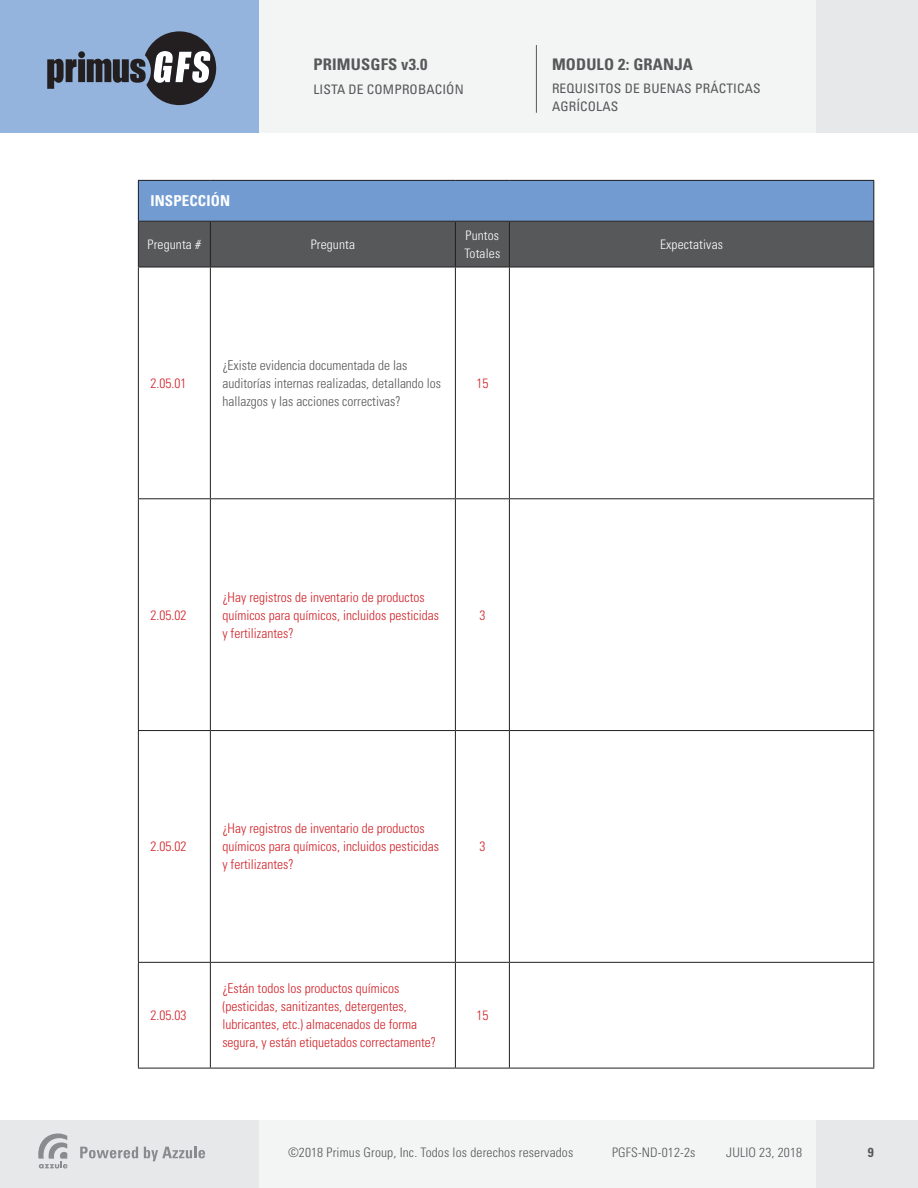
<style>
.page{position:relative;width:918px;height:1188px;background:#fff}
.page>*{position:absolute;margin:0;border:0;box-sizing:border-box;transform-origin:0 0}
.t1{font:700 condensed 16.05px "Univers LT Std";letter-spacing:.01em;color:#57585a}
.t2{font:700 condensed 15px "Univers LT Std";letter-spacing:.01em;color:#fff}
.t3{font:300 condensed 13.5px/18px "Univers LT Std";color:#d1232a}
.t4{font:300 condensed 13.5px/18px "Univers LT Std";color:#57585a}
.t5{font:300 condensed 13.05px "Univers LT Std";letter-spacing:.01em;color:#57585a}
.t6{font:condensed 13.05px/18px "Univers LT Std";letter-spacing:.01em;color:#57585a}
.t7{font:300 condensed 13.05px/18px "Univers LT Std";letter-spacing:.01em;color:#fff}
.t8{font:700 condensed 13.05px "Univers LT Std";color:#57585a}
</style>
<div class="page">
<div style="left:0;top:0;width:918px;height:132px;background:#f3f5f5"></div>
<div style="left:816px;top:0;width:102px;height:132px;background:#e7e8e9"></div>
<div style="left:0;top:0;width:259px;height:133px;background:#94b4dd"></div>
<svg style="left:47px;top:59px;width:30px;height:30px"></svg>
<div style="left:78px;top:59px;width:7px;height:23px;background:#231f20"></div>
<div style="left:78px;top:51px;width:7px;height:7px;background:#231f20;border-radius:50%"></div>
<svg style="left:87px;top:31px;width:129px;height:74px"></svg>
<div style="left:0;top:1120px;width:918px;height:68px;background:#f3f5f5"></div>
<div style="left:816px;top:1120px;width:102px;height:68px;background:#e7e8e9"></div>
<div style="left:0;top:1120px;width:259px;height:68px;background:#e7e8e9"></div>
<svg style="left:80px;top:1147px;width:58px;height:11px"></svg>
<svg style="left:144px;top:1147px;width:61px;height:14px"></svg>
<svg style="left:38px;top:1133px;width:30px;height:35px"></svg>
<hr style="left:536px;top:45px;width:1px;height:68px;background:#57585a">
<div style="left:138px;top:180px;width:736px;height:41px;background:#729cd1"></div>
<div style="left:139px;top:222px;width:734px;height:45px;background:#57585a"></div>
<hr style="left:138px;top:180px;width:72px;height:1px;background:#231f20">
<hr style="left:138px;top:181px;width:1px;height:40px;background:#231f20">
<hr style="left:210px;top:180px;width:245px;height:1px;background:#231f20">
<hr style="left:455px;top:180px;width:54px;height:1px;background:#231f20">
<hr style="left:509px;top:180px;width:365px;height:1px;background:#231f20">
<hr style="left:873px;top:181px;width:1px;height:40px;background:#231f20">
<hr style="left:138px;top:221px;width:72px;height:1px;background:#231f20">
<hr style="left:138px;top:222px;width:1px;height:45px;background:#231f20">
<hr style="left:210px;top:221px;width:245px;height:1px;background:#231f20">
<hr style="left:210px;top:222px;width:1px;height:45px;background:#231f20">
<hr style="left:455px;top:221px;width:54px;height:1px;background:#231f20">
<hr style="left:455px;top:222px;width:1px;height:45px;background:#231f20">
<hr style="left:509px;top:221px;width:365px;height:1px;background:#231f20">
<hr style="left:509px;top:222px;width:1px;height:45px;background:#231f20">
<hr style="left:873px;top:222px;width:1px;height:45px;background:#231f20">
<hr style="left:138px;top:267px;width:72px;height:1px;background:#231f20">
<hr style="left:138px;top:267px;width:1px;height:231px;background:#231f20">
<hr style="left:210px;top:267px;width:245px;height:1px;background:#231f20">
<hr style="left:210px;top:267px;width:1px;height:231px;background:#231f20">
<hr style="left:455px;top:267px;width:54px;height:1px;background:#231f20">
<hr style="left:455px;top:267px;width:1px;height:231px;background:#231f20">
<hr style="left:509px;top:267px;width:365px;height:1px;background:#231f20">
<hr style="left:509px;top:267px;width:1px;height:231px;background:#231f20">
<hr style="left:873px;top:267px;width:1px;height:231px;background:#231f20">
<hr style="left:138px;top:498px;width:72px;height:1px;background:#231f20">
<hr style="left:138px;top:499px;width:1px;height:231px;background:#231f20">
<hr style="left:210px;top:498px;width:245px;height:1px;background:#231f20">
<hr style="left:210px;top:499px;width:1px;height:231px;background:#231f20">
<hr style="left:455px;top:498px;width:54px;height:1px;background:#231f20">
<hr style="left:455px;top:499px;width:1px;height:231px;background:#231f20">
<hr style="left:509px;top:498px;width:365px;height:1px;background:#231f20">
<hr style="left:509px;top:499px;width:1px;height:231px;background:#231f20">
<hr style="left:873px;top:499px;width:1px;height:231px;background:#231f20">
<hr style="left:138px;top:730px;width:72px;height:1px;background:#231f20">
<hr style="left:138px;top:731px;width:1px;height:231px;background:#231f20">
<hr style="left:210px;top:730px;width:245px;height:1px;background:#231f20">
<hr style="left:210px;top:731px;width:1px;height:231px;background:#231f20">
<hr style="left:455px;top:730px;width:54px;height:1px;background:#231f20">
<hr style="left:455px;top:731px;width:1px;height:231px;background:#231f20">
<hr style="left:509px;top:730px;width:365px;height:1px;background:#231f20">
<hr style="left:509px;top:731px;width:1px;height:231px;background:#231f20">
<hr style="left:873px;top:731px;width:1px;height:231px;background:#231f20">
<hr style="left:138px;top:962px;width:72px;height:1px;background:#231f20">
<hr style="left:138px;top:963px;width:1px;height:105px;background:#231f20">
<hr style="left:210px;top:962px;width:245px;height:1px;background:#231f20">
<hr style="left:210px;top:963px;width:1px;height:105px;background:#231f20">
<hr style="left:455px;top:962px;width:54px;height:1px;background:#231f20">
<hr style="left:455px;top:963px;width:1px;height:105px;background:#231f20">
<hr style="left:509px;top:962px;width:365px;height:1px;background:#231f20">
<hr style="left:509px;top:963px;width:1px;height:105px;background:#231f20">
<hr style="left:873px;top:963px;width:1px;height:105px;background:#231f20">
<hr style="left:138px;top:1068px;width:72px;height:1px;background:#231f20">
<hr style="left:210px;top:1068px;width:245px;height:1px;background:#231f20">
<hr style="left:455px;top:1068px;width:54px;height:1px;background:#231f20">
<hr style="left:509px;top:1068px;width:365px;height:1px;background:#231f20">
<p class="t1" style="left:314px;top:55px;width:115px">PRIMUSGFS v3.0</p>
<p class="t6" style="left:314px;top:81px;width:152px">LISTA DE COMPROBACIÓN</p>
<p class="t1" style="left:552px;top:55px;width:142px">MODULO 2: GRANJA</p>
<p class="t6" style="left:552px;top:79px;width:210px">REQUISITOS DE BUENAS PRÁCTICAS<br>AGRÍCOLAS</p>
<p class="t2" style="left:150px;top:192px;width:81px">INSPECCIÓN</p>
<p class="t7" style="left:148px;top:235px;width:55px">Pregunta #</p>
<p class="t7" style="left:311px;top:235px;width:46px">Pregunta</p>
<p class="t7" style="left:465px;top:226px;width:37px">Puntos<br>Totales</p>
<p class="t7" style="left:660px;top:235px;width:64px">Expectativas</p>
<p class="t3" style="left:150px;top:374px;width:37px">2.05.01</p>
<p class="t4" style="left:222px;top:356px;width:220px">¿Existe evidencia documentada de las auditorías internas realizadas, detallando los hallazgos y las acciones correctivas?</p>
<p class="t3" style="left:476px;top:374px;width:13px">15</p>
<p class="t3" style="left:150px;top:606px;width:37px">2.05.02</p>
<p class="t3" style="left:222px;top:588px;width:218px">¿Hay registros de inventario de productos químicos para químicos, incluidos pesticidas y fertilizantes?</p>
<p class="t3" style="left:479px;top:606px;width:7px">3</p>
<p class="t3" style="left:150px;top:838px;width:37px">2.05.02</p>
<p class="t3" style="left:222px;top:820px;width:218px">¿Hay registros de inventario de productos químicos para químicos, incluidos pesticidas y fertilizantes?</p>
<p class="t3" style="left:479px;top:838px;width:7px">3</p>
<p class="t3" style="left:150px;top:1006px;width:37px">2.05.03</p>
<p class="t3" style="left:222px;top:979px;width:215px">¿Están todos los productos químicos (pesticidas, sanitizantes, detergentes, lubricantes, etc.) almacenados de forma segura, y están etiquetados correctamente?</p>
<p class="t3" style="left:476px;top:1006px;width:13px">15</p>
<p class="t5" style="left:288px;top:1145px;width:287px">©2018 Primus Group, Inc. Todos los derechos reservados</p>
<p class="t5" style="left:612px;top:1145px;width:85px">PGFS-ND-012-2s</p>
<p class="t5" style="left:726px;top:1145px;width:77px">JULIO 23, 2018</p>
<p class="t8" style="left:868px;top:1145px;width:7px">9</p>
</div>
